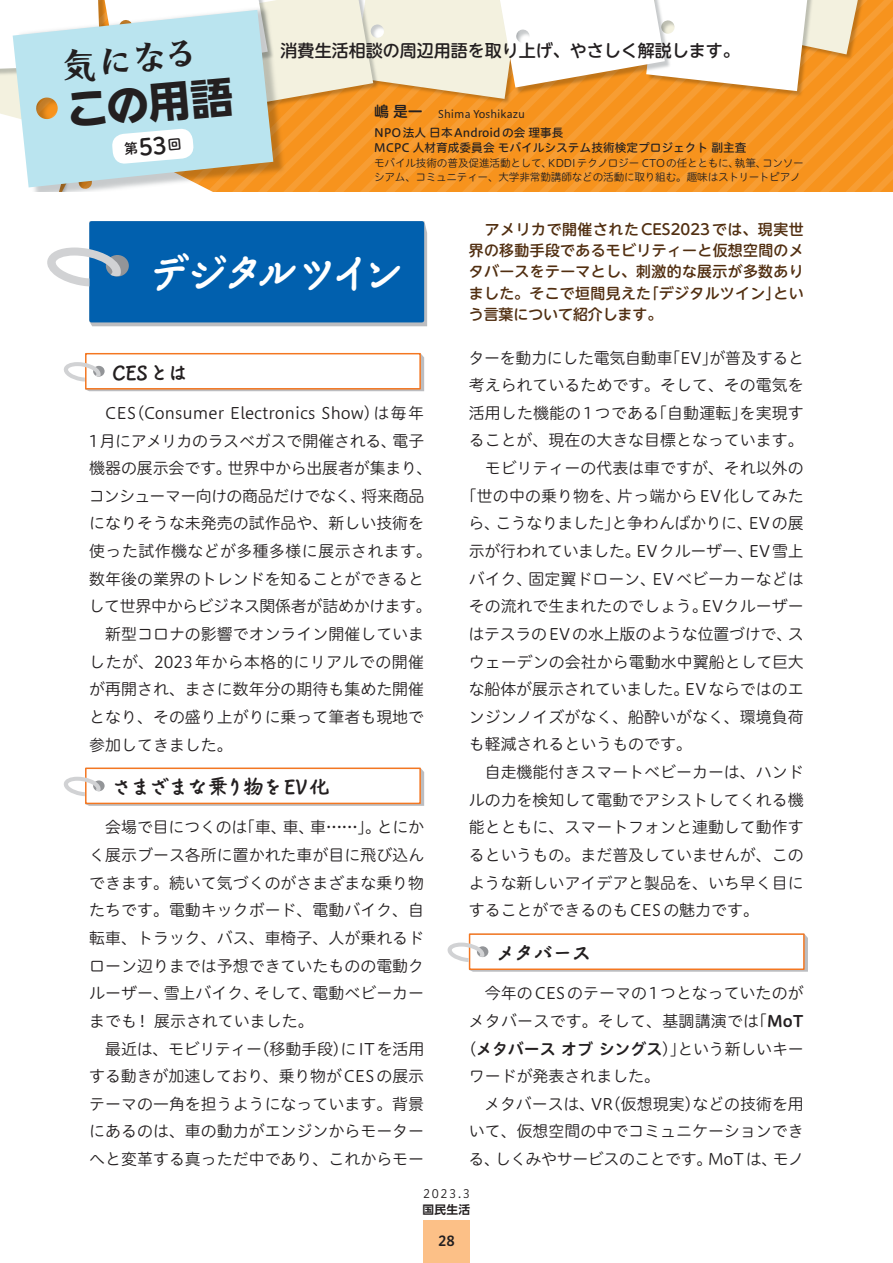
<style>
.page{position:relative;width:893px;height:1263px;background:#fff}
.page>*{position:absolute;margin:0;border:0;box-sizing:border-box;transform-origin:0 0}
.t1{font:42.45px "Kafu Marker Std B";letter-spacing:-.15em;color:#fff}
.t2{font:700 42.45px "Wanpaku GN Std";color:#231f20}
.t3{font:700 36.15px "Moaria Std";color:#231f20}
.t4{font:20.25px "Kafu Marker Std B";letter-spacing:-.055em;color:#231f20}
.t5{font:500 16.95px "UD Shin M Go Pro";color:#231f20}
.t6{font:15.9px/27.6px "Hiragino UD Sans R Std W3";color:#231f20;text-align:justify}
.t7{font:15.9px "Hiragino UD Sans R Std W3";letter-spacing:-.02em;color:#231f20}
.t8{font:15.9px "Hiragino UD Sans R Std W3";letter-spacing:-.03em;color:#231f20}
.t9{font:15.9px "Hiragino UD Sans R Std W3";letter-spacing:-.025em;color:#231f20}
.t10{font:15.9px "Hiragino UD Sans R Std W3";letter-spacing:.03em;color:#231f20}
.t11{font:15.9px "Hiragino UD Sans R Std W3";letter-spacing:.025em;color:#231f20}
.t12{font:500 14.85px/21.3px "UD Shin M Go Pro";letter-spacing:.025em;color:#512e10;text-align:justify}
.t13{font:13.8px "Shuei M Go Std B";color:#231f20}
.t14{font:13.8px "Hiragino UD Sans R Std W6";color:#231f20}
.t15{font:11.7px/14.9px "Hiragino UD Sans R Std W5";color:#231f20}
.t16{font:11.7px "Hiragino UD Sans R Std W3";color:#231f20}
.t17{font:700 11.7px "UD Shin Go Pro De";color:#231f20}
.t18{font:10.65px/13.8px "Hiragino UD Sans R Std W3";letter-spacing:-.02em;color:#231f20}
.t19{font:10.65px "Hiragino UD Sans R Std W4";color:#231f20}
.s1{font-family:"UD Shin Go Pro"}
.s2{font-size:23.4px}
.s3{font-family:"Hiragino UD Sans R Std W6";font-size:14.85px}
.s4{font-family:"P Penpal Std N";font-weight:500}
.s5{font-family:"Hiragino UD Sans R Std W6"}
</style>
<div class="page">
<div style="left:423px;top:1220px;width:47px;height:43px;background:#fcc087"></div>
<svg style="left:64px;top:353px;width:360px;height:38px"></svg>
<div style="left:85px;top:767px;width:336px;height:37px;background:#f5c09c"></div>
<svg style="left:64px;top:768px;width:360px;height:38px;background:#f9f0eb"></svg>
<div style="left:469px;top:933px;width:336px;height:37px;background:#f0a877"></div>
<svg style="left:447px;top:934px;width:361px;height:38px;background:#f9f1eb"></svg>
<svg style="left:47px;top:221px;width:380px;height:105px;background:#2675b7"></svg>
<svg style="left:0;top:0;width:893px;height:191px"></svg>
<h2 class="t3" style="left:64px;top:30px;width:138px;rotate:3deg">気になる</h2>
<h1 class="t2" style="left:64px;top:79px;width:169px;rotate:-5deg">この<span class="s1">用語</span></h1>
<p class="t13" style="left:123px;top:139px;width:59px;rotate:-5deg">第<span class="s2">53</span>回</p>
<p class="t5" style="left:281px;top:37px;width:461px">消費生活相談の周辺用語を取り上げ、やさしく解説します。</p>
<p class="t19" style="left:374px;top:106px;width:152px"><span class="s3">嶋 是一　</span>Shima Yoshikazu</p>
<p class="t15" style="left:374px;top:124px;width:374px">NPO法人 日本Androidの会 理事長<br>MCPC 人材育成委員会 モバイルシステム技術検定プロジェクト 副主査</p>
<p class="t18" style="left:374px;top:155px;width:431px">モバイル技術の普及促進活動として、KDDIテクノロジー CTOの任とともに、執筆、コンソーシアム、コミュニティー、大学非常勤講師などの活動に取り組む。趣味はストリートピアノ</p>
<h1 class="t1" style="left:148px;top:236px;width:258px">デジタルツイン</h1>
<p class="t4" style="left:113px;top:355px;width:77px">CESとは</p>
<p class="t6" style="left:105px;top:398px;width:320px">CES（Consumer Electronics Show）は毎年</p>
<p class="t6" style="left:89px;top:426px;width:337px">1月にアメリカのラスベガスで開催される、電子</p>
<p class="t6" style="left:89px;top:453px;width:345px">機器の展示会です。世界中から出展者が集まり、</p>
<p class="t8" style="left:89px;top:484px;width:337px">コンシューマー向けの商品だけでなく、将来商品</p>
<p class="t6" style="left:89px;top:509px;width:336px">になりそうな未発売の試作品や、新しい技術を</p>
<p class="t11" style="left:89px;top:539px;width:344px">使った試作機などが多種多様に展示されます。</p>
<p class="t6" style="left:89px;top:564px;width:336px">数年後の業界のトレンドを知ることができると</p>
<p class="t9" style="left:89px;top:594px;width:344px">して世界中からビジネス関係者が詰めかけます。</p>
<p class="t6" style="left:105px;top:619px;width:320px">新型コロナの影響でオンライン開催していま</p>
<p class="t10" style="left:89px;top:650px;width:336px">したが、2023年から本格的にリアルでの開催</p>
<p class="t6" style="left:89px;top:674px;width:336px">が再開され、まさに数年分の期待も集めた開催</p>
<p class="t6" style="left:89px;top:702px;width:336px">となり、その盛り上がりに乗って筆者も現地で</p>
<p class="t6" style="left:89px;top:730px;width:145px">参加してきました。</p>
<p class="t4" style="left:112px;top:770px;width:219px">さまざまな<span class="s4">乗</span>り物をEV化</p>
<p class="t6" style="left:89px;top:813px;width:336px;text-indent:16px">会場で目につくのは「車、車、車……」。とにかく展示ブース各所に置かれた車が目に飛び込んできます。続いて気づくのがさまざまな乗り物たちです。電動キックボード、電動バイク、自転車、トラック、バス、車椅子、人が乗れるドローン辺りまでは予想できていたものの電動クルーザー、雪上バイク、そして、電動ベビーカーまでも! 展示されていました。</p>
<p class="t6" style="left:89px;top:1034px;width:337px;text-indent:16px">最近は、モビリティー（移動手段）にITを活用する動きが加速しており、乗り物がCESの展示テーマの一角を担うようになっています。背景にあるのは、車の動力がエンジンからモーターへと変革する真っただ中であり、これからモー</p>
<p class="t12" style="left:469px;top:218px;width:336px;text-indent:16px">アメリカで開催されたCES2023では、現実世界の移動手段であるモビリティーと仮想空間のメタバースをテーマとし、刺激的な展示が多数ありました。そこで垣間見えた「デジタルツイン」という言葉について紹介します。</p>
<p class="t6" style="left:469px;top:343px;width:337px">ターを動力にした電気自動車「EV」が普及すると</p>
<p class="t6" style="left:469px;top:371px;width:336px">考えられているためです。そして、その電気を</p>
<p class="t6" style="left:469px;top:398px;width:336px">活用した機能の1つである「自動運転」を実現す</p>
<p class="t6" style="left:469px;top:426px;width:336px">ることが、現在の大きな目標となっています。</p>
<p class="t6" style="left:485px;top:453px;width:320px">モビリティーの代表は車ですが、それ以外の</p>
<p class="t6" style="left:461px;top:481px;width:344px">「世の中の乗り物を、片っ端からEV化してみた</p>
<p class="t7" style="left:468px;top:511px;width:337px">ら、こうなりました」と争わんばかりに、EVの展</p>
<p class="t6" style="left:469px;top:536px;width:337px">示が行われていました。EVクルーザー、EV雪上</p>
<p class="t6" style="left:469px;top:564px;width:336px">バイク、固定翼ドローン、EVベビーカーなどは</p>
<p class="t6" style="left:469px;top:592px;width:336px">その流れで生まれたのでしょう。EVクルーザー</p>
<p class="t6" style="left:469px;top:619px;width:337px">はテスラのEVの水上版のような位置づけで、ス</p>
<p class="t6" style="left:469px;top:647px;width:337px">ウェーデンの会社から電動水中翼船として巨大</p>
<p class="t6" style="left:469px;top:674px;width:336px">な船体が展示されていました。EVならではのエ</p>
<p class="t6" style="left:469px;top:702px;width:336px">ンジンノイズがなく、船酔いがなく、環境負荷</p>
<p class="t6" style="left:469px;top:730px;width:225px">も軽減されるというものです。</p>
<p class="t6" style="left:485px;top:757px;width:320px">自走機能付きスマートベビーカーは、ハンド</p>
<p class="t6" style="left:469px;top:785px;width:336px">ルの力を検知して電動でアシストしてくれる機</p>
<p class="t6" style="left:469px;top:813px;width:336px">能とともに、スマートフォンと連動して動作す</p>
<p class="t6" style="left:469px;top:840px;width:336px">るというもの。まだ普及していませんが、この</p>
<p class="t6" style="left:469px;top:868px;width:336px">ような新しいアイデアと製品を、いち早く目に</p>
<p class="t6" style="left:469px;top:896px;width:292px">することができるのもCESの魅力です。</p>
<p class="t4" style="left:496px;top:936px;width:97px">メタバース</p>
<p class="t6" style="left:485px;top:978px;width:320px">今年のCESのテーマの1つとなっていたのが</p>
<p class="t6" style="left:469px;top:1006px;width:336px">メタバースです。そして、基調講演では「<span class="s5">MoT</span></p>
<p class="t6" style="left:460px;top:1034px;width:345px">（<span class="s5">メタバース オブ シングス</span>）」という新しいキー</p>
<p class="t6" style="left:469px;top:1061px;width:193px">ワードが発表されました。</p>
<p class="t6" style="left:485px;top:1089px;width:321px">メタバースは、VR（仮想現実）などの技術を用</p>
<p class="t6" style="left:469px;top:1117px;width:336px">いて、仮想空間の中でコミュニケーションでき</p>
<p class="t7" style="left:469px;top:1147px;width:337px">る、しくみやサービスのことです。MoTは、モノ</p>
<p class="t16" style="left:423px;top:1185px;width:48px">2023.3</p>
<p class="t17" style="left:423px;top:1200px;width:49px">国民生活</p>
<p class="t14" style="left:438px;top:1231px;width:18px">28</p>
</div>
